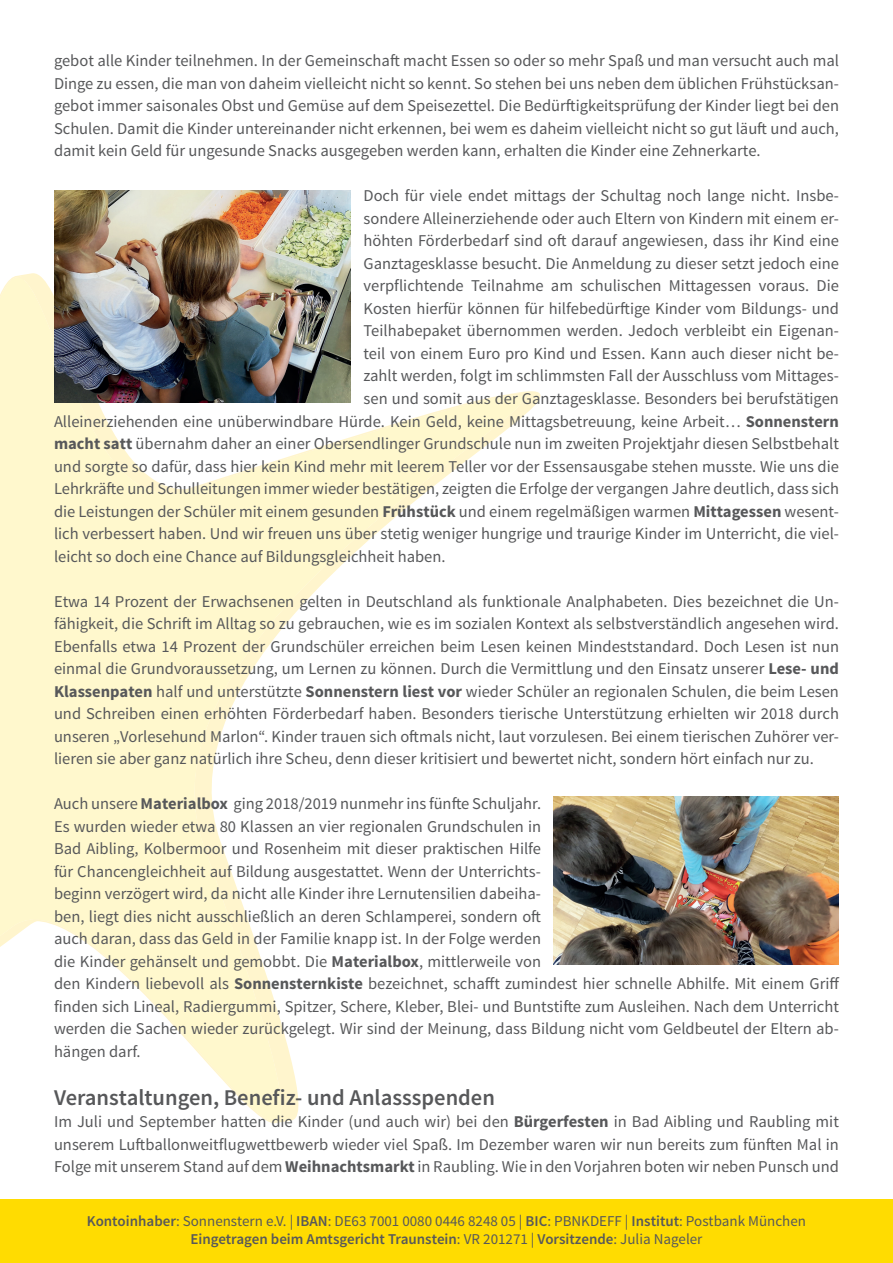
<style>
.page{position:relative;width:893px;height:1263px;background:#fff}
.page>*{position:absolute;margin:0;border:0;box-sizing:border-box;transform-origin:0 0}
.t1{font:600 22.5px "Source Sans Pro";color:#57585a}
.t2{font:16.5px/22.5px "Source Sans Pro";color:#57585a;text-align:justify}
.t3{font:15px/18px "Source Sans Pro";color:#57585a;text-align:center}
.s1{font-weight:700}
.s2{font-weight:600}
</style>
<div class="page">
<div style="left:0;top:1199px;width:893px;height:64px;background:#ffdc01"></div>
<svg style="left:0;top:275px;width:527px;height:848px"></svg>
<img style="left:54px;top:190px;width:297px;height:213px">
<img style="left:554px;top:796px;width:285px;height:168px">
<p class="t2" style="left:54px;top:50px;width:787px">gebot alle Kinder teilnehmen. In der Gemeinschaft macht Essen so oder so mehr Spaß und man versucht auch mal Dinge zu essen, die man von daheim vielleicht nicht so kennt. So stehen bei uns neben dem üblichen Frühstücksan&shy;gebot immer saisonales Obst und Gemüse auf dem Speisezettel. Die Bedürftigkeitsprüfung der Kinder liegt bei den Schulen. Damit die Kinder untereinander nicht erkennen, bei wem es daheim vielleicht nicht so gut läuft und auch, damit kein Geld für ungesunde Snacks ausgegeben werden kann, erhalten die Kinder eine Zehnerkarte.</p>
<p class="t2" style="left:364px;top:185px;width:477px">Doch für viele endet mittags der Schultag noch lange nicht. Insbe-</p>
<p class="t2" style="left:364px;top:207px;width:477px">sondere Alleinerziehende oder auch Eltern von Kindern mit einem er-</p>
<p class="t2" style="left:364px;top:230px;width:477px">höhten Förderbedarf sind oft darauf angewiesen, dass ihr Kind eine</p>
<p class="t2" style="left:364px;top:252px;width:477px">Ganztagesklasse besucht. Die Anmeldung zu dieser setzt jedoch eine</p>
<p class="t2" style="left:364px;top:275px;width:477px">verpflichtende Teilnahme am schulischen Mittagessen voraus. Die</p>
<p class="t2" style="left:364px;top:297px;width:477px">Kosten hierfür können für hilfebedürftige Kinder vom Bildungs- und</p>
<p class="t2" style="left:364px;top:320px;width:477px">Teilhabepaket übernommen werden. Jedoch verbleibt ein Eigenan-</p>
<p class="t2" style="left:364px;top:342px;width:477px">teil von einem Euro pro Kind und Essen. Kann auch dieser nicht be-</p>
<p class="t2" style="left:364px;top:365px;width:477px">zahlt werden, folgt im schlimmsten Fall der Ausschluss vom Mittages-</p>
<p class="t2" style="left:364px;top:388px;width:477px">sen und somit aus der Ganztagesklasse. Besonders bei berufstätigen</p>
<p class="t2" style="left:54px;top:410px;width:786px">Alleinerziehenden eine unüberwindbare Hürde. Kein Geld, keine Mittagsbetreuung, keine Arbeit… <span class="s1">Sonnenstern</span></p>
<p class="t2" style="left:54px;top:433px;width:786px"><span class="s1">macht satt</span> übernahm daher an einer Obersendlinger Grundschule nun im zweiten Projektjahr diesen Selbstbehalt</p>
<p class="t2" style="left:54px;top:455px;width:786px">und sorgte so dafür, dass hier kein Kind mehr mit leerem Teller vor der Essensausgabe stehen musste. Wie uns die</p>
<p class="t2" style="left:54px;top:478px;width:786px">Lehrkräfte und Schulleitungen immer wieder bestätigen, zeigten die Erfolge der vergangen Jahre deutlich, dass sich</p>
<p class="t2" style="left:54px;top:500px;width:786px">die Leistungen der Schüler mit einem gesunden <span class="s1">Frühstück</span> und einem regelmäßigen warmen <span class="s1">Mittagessen</span> wesent-</p>
<p class="t2" style="left:54px;top:523px;width:786px">lich verbessert haben. Und wir freuen uns über stetig weniger hungrige und traurige Kinder im Unterricht, die viel-</p>
<p class="t2" style="left:54px;top:545px;width:393px">leicht so doch eine Chance auf Bildungsgleichheit haben.</p>
<p class="t2" style="left:54px;top:590px;width:786px">Etwa 14 Prozent der Erwachsenen gelten in Deutschland als funktionale Analphabeten. Dies bezeichnet die Un&shy;fähigkeit, die Schrift im Alltag so zu gebrauchen, wie es im sozialen Kontext als selbstverständlich angesehen wird.<br>Ebenfalls etwa 14 Prozent der Grundschüler erreichen beim Lesen keinen Mindeststandard. Doch Lesen ist nun einmal die Grundvoraussetzung, um Lernen zu können. Durch die Vermittlung und den Einsatz unserer <span class="s1">Lese- und Klassenpaten</span> half und unterstützte <span class="s1">Sonnenstern liest vor</span> wieder Schüler an regionalen Schulen, die beim Lesen und Schreiben einen erhöhten Förderbedarf haben. Besonders tierische Unterstützung erhielten wir 2018 durch unseren „Vorlesehund Marlon“. Kinder trauen sich oftmals nicht, laut vorzulesen. Bei einem tierischen Zuhörer ver&shy;lieren sie aber ganz natürlich ihre Scheu, denn dieser kritisiert und bewertet nicht, sondern hört einfach nur zu.</p>
<p class="t2" style="left:54px;top:793px;width:787px;text-align:left">Auch unsere <span class="s1">Materialbox</span> ging 2018/2019 nunmehr ins fünfte Schuljahr.<br>Es wurden wieder etwa 80 Klassen an vier regionalen Grundschulen in<br>Bad Aibling, Kolbermoor und Rosenheim mit dieser praktischen Hilfe<br>für Chancengleichheit auf Bildung ausgestattet. Wenn der Unterrichts-<br>beginn verzögert wird, da nicht alle Kinder ihre Lernutensilien dabeiha-<br>ben, liegt dies nicht ausschließlich an deren Schlamperei, sondern oft<br>auch daran, dass das Geld in der Familie knapp ist. In der Folge werden<br>die Kinder gehänselt und gemobbt. Die <span class="s1">Materialbox</span>, mittlerweile von<br>den Kindern liebevoll als <span class="s1">Sonnensternkiste</span> bezeichnet, schafft zumindest hier schnelle Abhilfe. Mit einem Griff finden sich Lineal, Radiergummi, Spitzer, Schere, Kleber, Blei- und Buntstifte zum Ausleihen. Nach dem Unterricht werden die Sachen wieder zurückgelegt. Wir sind der Meinung, dass Bildung nicht vom Geldbeutel der Eltern ab&shy;hängen darf.</p>
<h1 class="t1" style="left:54px;top:1083px;width:442px">Veranstaltungen, Benefiz- und Anlassspenden</h1>
<p class="t2" style="left:54px;top:1110px;width:786px">Im Juli und September hatten die Kinder (und auch wir) bei den <span class="s1">Bürgerfesten</span> in Bad Aibling und Raubling mit unserem Luftballonweitflugwettbewerb wieder viel Spaß. Im Dezember waren wir nun bereits zum fünften Mal in Folge mit unserem Stand auf dem <span class="s1">Weihnachtsmarkt</span> in Raubling. Wie in den Vorjahren boten wir neben Punsch und</p>
<p class="t3" style="left:87px;top:1212px;width:721px"><span class="s2">Kontoinhaber</span>: Sonnenstern e.V. | <span class="s2">IBAN</span>: DE63 7001 0080 0446 8248 05 | <span class="s2">BIC</span>: PBNKDEFF | <span class="s2">Institut</span>: Postbank München<br><span class="s2">Eingetragen beim Amtsgericht Traunstein</span>: VR 201271 | <span class="s2">Vorsitzende</span>: Julia Nageler</p>
</div>
